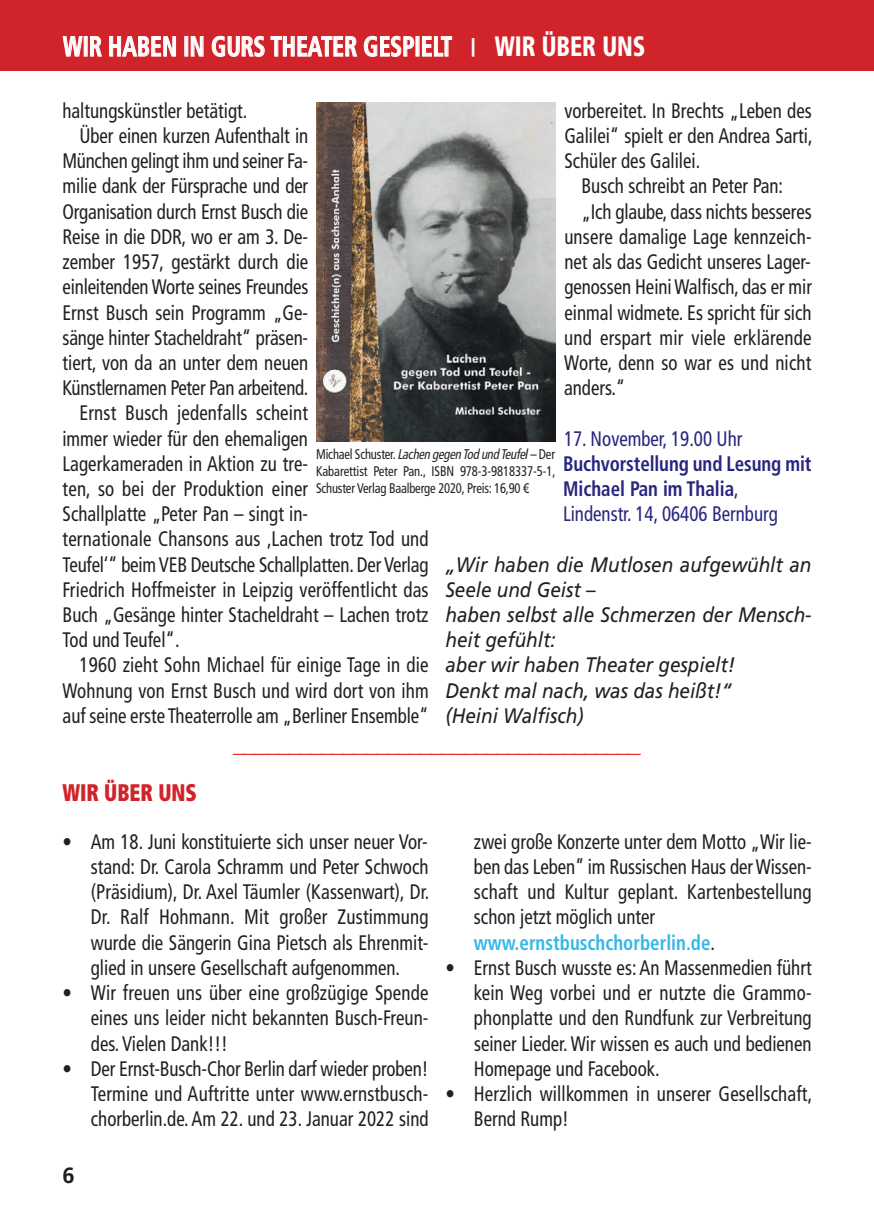
<style>
.page{position:relative;width:874px;height:1225px;background:#fff}
.page>*{position:absolute;margin:0;border:0;box-sizing:border-box;transform-origin:0 0}
.t1{font:700 condensed 28px "Frutiger LT Com";color:#fff;scale:.84 1}
.t2{font:700 24px "Helvetica";color:#ee2a23}
.t3{font:900 condensed 24px "Frutiger";color:#d1232a;scale:.85 1}
.t4{font:700 22px "Frutiger";color:#231f20}
.t5{font:condensed 21px/25.2px "Frutiger LT Com";color:#231f20;text-align:justify;scale:.9 1}
.t6{font:italic 21px/25.2px "Frutiger";color:#231f20;scale:.9 1}
.t7{font:700 condensed 21px/25.2px "Frutiger LT Com";letter-spacing:-.005em;color:#27257d;scale:.9 1}
.t8{font:condensed 21px "Frutiger LT Com";color:#27257d;scale:.9 1}
.t9{font:condensed 14px/16.8px "Frutiger LT Com";letter-spacing:-.015em;color:#231f20;text-align:justify;scale:.9 1}
.s1{font-size:18.4px}
.s2{font-family:"Frutiger";font-weight:900}
.s3{font-weight:400}
.s4{font-style:italic}
.s5{font-family:"Frutiger";font-style:italic;font-stretch:normal}
.s6{font-weight:700;color:#36b7e8}
</style>
<div class="page">
<div style="left:0;top:0;width:873px;height:71px;background:#d1232a"></div>
<svg style="left:62px;top:36px;width:21px;height:21px"></svg>
<svg style="left:90px;top:36px;width:12px;height:21px"></svg>
<svg style="left:109px;top:36px;width:67px;height:21px"></svg>
<svg style="left:190px;top:36px;width:14px;height:21px"></svg>
<svg style="left:211px;top:35px;width:146px;height:22px"></svg>
<svg style="left:363px;top:36px;width:51px;height:21px"></svg>
<svg style="left:422px;top:36px;width:30px;height:21px"></svg>
<img style="left:316px;top:102px;width:239px;height:339px">
<h1 class="t1" style="left:63px;top:30px;width:694px">WIR HABEN IN GURS THEATER GESPIELT <span class="s1">|</span> <span class="s2">WIR ÜBER UNS</span></h1>
<p class="t5" style="left:564px;top:98px;width:277px">vorbereitet. In Brechts „Leben des Galilei“ spielt er den Andrea Sarti, Schüler des Galilei.</p>
<p class="t5" style="left:581px;top:174px;width:225px">Busch schreibt an Peter Pan:</p>
<p class="t5" style="left:581px;top:199px;width:257px">„Ich glaube, dass nichts besseres</p>
<p class="t5" style="left:564px;top:224px;width:276px">unsere damalige Lage kennzeich-</p>
<p class="t5" style="left:564px;top:249px;width:275px">net als das Gedicht unseres Lager-</p>
<p class="t5" style="left:564px;top:274px;width:276px">genossen Heini Walfisch, das er mir</p>
<p class="t5" style="left:564px;top:300px;width:276px">einmal widmete. Es spricht für sich</p>
<p class="t5" style="left:564px;top:325px;width:276px">und erspart mir viele erklärende</p>
<p class="t5" style="left:564px;top:350px;width:276px">Worte, denn so war es und nicht</p>
<p class="t5" style="left:563px;top:375px;width:70px">anders.“</p>
<p class="t8" style="left:563px;top:426px;width:200px">17. November, 19.00 Uhr</p>
<p class="t7" style="left:562px;top:451px;width:277px">Buchvorstellung und Lesung mit<br>Michael Pan im Thalia<span class="s3">,<br>Lindenstr. 14, 06406 Bernburg</span></p>
<p class="t6" style="left:445px;top:553px;width:408px">„Wir haben die Mutlosen aufgewühlt an<br>Seele und Geist –<br>haben selbst alle Schmerzen der Mensch&shy;heit gefühlt:<br>aber wir haben Theater gespielt!<br>Denkt mal nach, was das heißt!“<br>(Heini Walfisch)</p>
<p class="t5" style="left:62px;top:98px;width:207px">haltungskünstler betätigt.</p>
<p class="t5" style="left:79px;top:123px;width:256px">Über einen kurzen Aufenthalt in</p>
<p class="t5" style="left:62px;top:148px;width:274px">München gelingt ihm und seiner Fa-</p>
<p class="t5" style="left:63px;top:174px;width:274px">milie dank der Fürsprache und der</p>
<p class="t5" style="left:62px;top:199px;width:274px">Organisation durch Ernst Busch die</p>
<p class="t5" style="left:62px;top:224px;width:274px">Reise in die DDR, wo er am 3. De-</p>
<p class="t5" style="left:63px;top:249px;width:274px">zember 1957, gestärkt durch die</p>
<p class="t5" style="left:63px;top:274px;width:274px">einleitenden Worte seines Freundes</p>
<p class="t5" style="left:63px;top:300px;width:274px">Ernst Busch sein Programm „Ge-</p>
<p class="t5" style="left:63px;top:325px;width:274px">sänge hinter Stacheldraht“ präsen-</p>
<p class="t5" style="left:63px;top:350px;width:274px">tiert, von da an unter dem neuen</p>
<p class="t5" style="left:63px;top:375px;width:274px">Künstlernamen Peter Pan arbeitend.</p>
<p class="t5" style="left:79px;top:400px;width:255px">Ernst Busch jedenfalls scheint</p>
<p class="t5" style="left:62px;top:426px;width:274px">immer wieder für den ehemaligen</p>
<p class="t5" style="left:62px;top:451px;width:274px">Lagerkameraden in Aktion zu tre-</p>
<p class="t5" style="left:63px;top:476px;width:274px">ten, so bei der Produktion einer</p>
<p class="t5" style="left:63px;top:501px;width:274px">Schallplatte „Peter Pan – singt in-</p>
<p class="t5" style="left:63px;top:526px;width:408px">ternationale Chansons aus ‚Lachen trotz Tod und</p>
<p class="t5" style="left:63px;top:552px;width:408px">Teufel‘“ beim VEB Deutsche Schallplatten. Der Verlag</p>
<p class="t5" style="left:62px;top:577px;width:408px">Friedrich Hoffmeister in Leipzig veröffentlicht das</p>
<p class="t5" style="left:63px;top:602px;width:408px">Buch „Gesänge hinter Stacheldraht – Lachen trotz</p>
<p class="t5" style="left:63px;top:627px;width:131px">Tod und Teufel“.</p>
<p class="t5" style="left:80px;top:652px;width:389px">1960 zieht Sohn Michael für einige Tage in die</p>
<p class="t5" style="left:62px;top:678px;width:408px">Wohnung von Ernst Busch und wird dort von ihm</p>
<p class="t5" style="left:63px;top:703px;width:408px">auf seine erste Theaterrolle am „Berliner Ensemble“</p>
<p class="t9" style="left:316px;top:446px;width:267px">M i c h a e l S c h u s t e r. <span class="s4">LachengegenTodundTeufe</span><span class="s5">l</span> – D e r Kabarettist Peter Pan., ISBN 978-3-9818337-5-1, Schuster Verlag Baalberge 2020, Preis: 16,90 €</p>
<p class="t3" style="left:62px;top:782px;width:160px">WIR ÜBER UNS</p>
<p class="t2" style="left:233px;top:730px;width:409px">_____________________________________</p>
<p class="t5" style="left:91px;top:829px;width:377px;text-indent:-28px">• Am 18. Juni konstituierte sich unser neuer Vor&shy;stand: Dr. Carola Schramm und Peter Schwoch (Präsidium), Dr. Axel Täumler (Kassenwart), Dr.<br>Dr. Ralf Hohmann. Mit großer Zustimmung wurde die Sängerin Gina Pietsch als Ehrenmit&shy;glied in unsere Gesellschaft aufgenommen.</p>
<p class="t5" style="left:91px;top:980px;width:376px;text-indent:-28px">• Wir freuen uns über eine großzügige Spende eines uns leider nicht bekannten Busch-Freun&shy;des. Vielen Dank!!!</p>
<p class="t5" style="left:91px;top:1056px;width:377px;text-indent:-28px">• Der Ernst-Busch-Chor Berlin darf wieder proben!<br>Termine und Auftritte unter www.ernstbusch&shy;chorberlin.de. Am 22. und 23. Januar 2022 sind</p>
<p class="t4" style="left:62px;top:1166px;width:14px">6</p>
<p class="t5" style="left:473px;top:829px;width:376px;text-align:left">zwei große Konzerte unter dem Motto „Wir lie&shy;ben das Leben” im Russischen Haus der Wissen&shy;schaft und Kultur geplant. Kartenbestellung schon jetzt möglich unter <span class="s6">www.ernstbuschchorberlin.de</span>.</p>
<p class="t5" style="left:473px;top:955px;width:376px;text-indent:-28px">• Ernst Busch wusste es: An Massenmedien führt kein Weg vorbei und er nutzte die Grammo&shy;phonplatte und den Rundfunk zur Verbreitung seiner Lieder. Wir wissen es auch und bedienen Homepage und Facebook.</p>
<p class="t5" style="left:473px;top:1081px;width:377px;text-indent:-28px">• Herzlich willkommen in unserer Gesellschaft,<br>Bernd Rump!</p>
</div>
